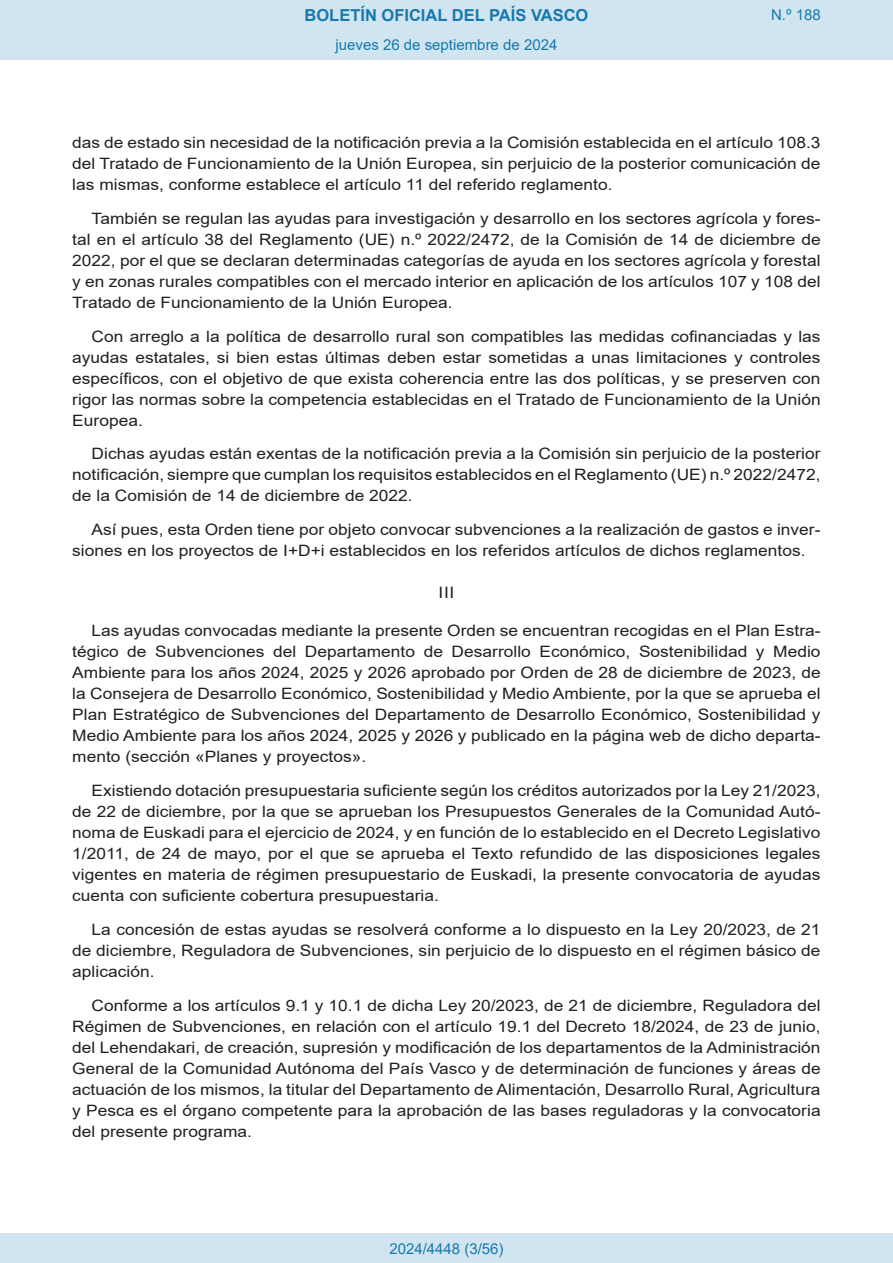
<style>
.page{position:relative;width:893px;height:1263px;background:#fff}
.page>*{position:absolute;margin:0;border:0;box-sizing:border-box;transform-origin:0 0}
.t1{font:700 16.5px "Arial";color:#1879ad}
.BOPVDetalle{font:15.6px/21px "Arial";color:#231f20;text-align:justify;scale:1.11 1}
.BOPVClave{font:15.6px "Arial";color:#231f20;scale:1.11 1}
.Paginacion_Centro{font:15px "Arial";color:#1879ad}
</style>
<div class="page">
<div style="left:0;top:0;width:893px;height:60px;background:#d0e5f0"></div>
<div style="left:0;top:1233px;width:893px;height:30px;background:#d0e5f0"></div>
<p class="t1" style="left:305px;top:3px;width:285px">BOLETÍN OFICIAL DEL PAÍS VASCO</p>
<p class="Paginacion_Centro" style="left:336px;top:35px;width:223px">jueves 26 de septiembre de 2024</p>
<p class="Paginacion_Centro" style="left:771px;top:5px;width:51px">N.º 188</p>
<p class="BOPVDetalle" style="left:72px;top:132px;width:676px">das de estado sin necesidad de la notificación previa a la Comisión establecida en el artículo 108.3 del Tratado de Funcionamiento de la Unión Europea, sin perjuicio de la posterior comunicación de las mismas, conforme establece el artículo 11 del referido reglamento.</p>
<p class="BOPVDetalle" style="left:72px;top:208px;width:676px;text-indent:19px">También se regulan las ayudas para investigación y desarrollo en los sectores agrícola y fores&shy;tal en el artículo 38 del Reglamento (UE) n.º 2022/2472, de la Comisión de 14 de diciembre de 2022, por el que se declaran determinadas categorías de ayuda en los sectores agrícola y forestal y en zonas rurales compatibles con el mercado interior en aplicación de los artículos 107 y 108 del Tratado de Funcionamiento de la Unión Europea.</p>
<p class="BOPVDetalle" style="left:72px;top:326px;width:676px;text-indent:19px">Con arreglo a la política de desarrollo rural son compatibles las medidas cofinanciadas y las ayudas estatales, si bien estas últimas deben estar sometidas a unas limitaciones y controles específicos, con el objetivo de que exista coherencia entre las dos políticas, y se preserven con rigor las normas sobre la competencia establecidas en el Tratado de Funcionamiento de la Unión Europea.</p>
<p class="BOPVDetalle" style="left:72px;top:443px;width:676px;text-indent:19px">Dichas ayudas están exentas de la notificación previa a la Comisión sin perjuicio de la posterior notificación, siempre que cumplan los requisitos establecidos en el Reglamento (UE) n.º 2022/2472, de la Comisión de 14 de diciembre de 2022.</p>
<p class="BOPVDetalle" style="left:72px;top:519px;width:676px;text-indent:19px">Así pues, esta Orden tiene por objeto convocar subvenciones a la realización de gastos e inver&shy;siones en los proyectos de I+D+i establecidos en los referidos artículos de dichos reglamentos.</p>
<p class="BOPVClave" style="left:439px;top:582px;width:16px">III</p>
<p class="BOPVDetalle" style="left:72px;top:620px;width:676px;text-indent:19px">Las ayudas convocadas mediante la presente Orden se encuentran recogidas en el Plan Estra&shy;tégico de Subvenciones del Departamento de Desarrollo Económico, Sostenibilidad y Medio Ambiente para los años 2024, 2025 y 2026 aprobado por Orden de 28 de diciembre de 2023, de la Consejera de Desarrollo Económico, Sostenibilidad y Medio Ambiente, por la que se aprueba el Plan Estratégico de Subvenciones del Departamento de Desarrollo Económico, Sostenibilidad y Medio Ambiente para los años 2024, 2025 y 2026 y publicado en la página web de dicho departa&shy;mento (sección «Planes y proyectos».</p>
<p class="BOPVDetalle" style="left:72px;top:780px;width:676px;text-indent:19px">Existiendo dotación presupuestaria suficiente según los créditos autorizados por la Ley 21/2023, de 22 de diciembre, por la que se aprueban los Presupuestos Generales de la Comunidad Autó&shy;noma de Euskadi para el ejercicio de 2024, y en función de lo establecido en el Decreto Legislativo 1/2011, de 24 de mayo, por el que se aprueba el Texto refundido de las disposiciones legales vigentes en materia de régimen presupuestario de Euskadi, la presente convocatoria de ayudas cuenta con suficiente cobertura presupuestaria.</p>
<p class="BOPVDetalle" style="left:72px;top:919px;width:676px;text-indent:19px">La concesión de estas ayudas se resolverá conforme a lo dispuesto en la Ley 20/2023, de 21 de diciembre, Reguladora de Subvenciones, sin perjuicio de lo dispuesto en el régimen básico de aplicación.</p>
<p class="BOPVDetalle" style="left:72px;top:995px;width:676px;text-indent:19px">Conforme a los artículos 9.1 y 10.1 de dicha Ley 20/2023, de 21 de diciembre, Reguladora del Régimen de Subvenciones, en relación con el artículo 19.1 del Decreto 18/2024, de 23 de junio, del Lehendakari, de creación, supresión y modificación de los departamentos de la Administración General de la Comunidad Autónoma del País Vasco y de determinación de funciones y áreas de actuación de los mismos, la titular del Departamento de Alimentación, Desarrollo Rural, Agricultura y Pesca es el órgano competente para la aprobación de las bases reguladoras y la convocatoria del presente programa.</p>
<p class="Paginacion_Centro" style="left:389px;top:1238px;width:116px">2024/4448 (3/56)</p>
</div>
